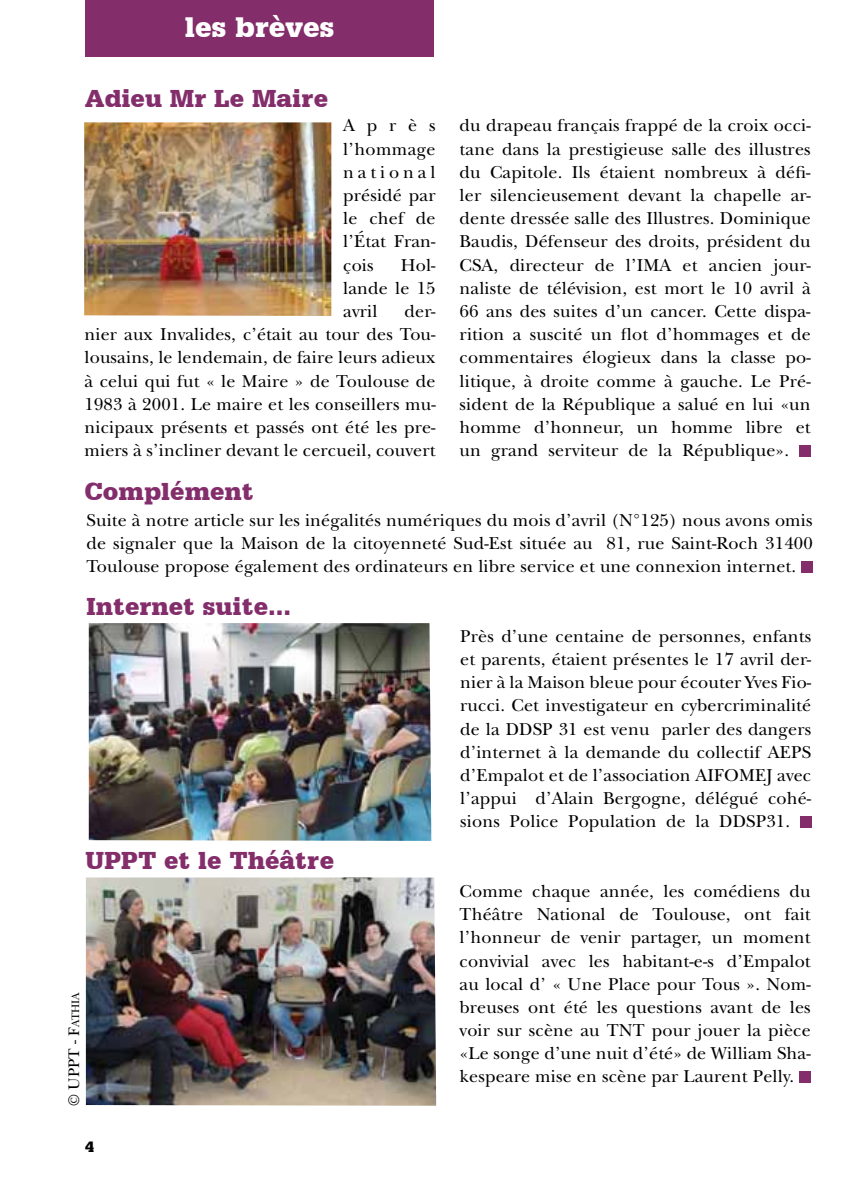
<style>
.page{position:relative;width:851px;height:1191px;background:#fff}
.page>*{position:absolute;margin:0;border:0;box-sizing:border-box;transform-origin:0 0}
.t1{font:900 30px "Serifa BT";color:#fff}
.t2{font:900 26px "Serifa BT";color:#832d6b}
.t3{font:18px/23.2px "New Baskerville LT";letter-spacing:.01em;color:#000;text-align:justify}
.t4{font:16px "New Baskerville LT";color:#000}
.t5{font:900 16px "Serifa LT";color:#000}
.s1{font-size:11.2px}
</style>
<div class="page">
<div style="left:85px;top:0;width:349px;height:57px;background:#832d6b"></div>
<div style="left:799px;top:445px;width:11px;height:11px;background:#832d6b"></div>
<img style="left:84px;top:122px;width:247px;height:194px">
<div style="left:799px;top:816px;width:12px;height:11px;background:#832d6b"></div>
<img style="left:89px;top:623px;width:342px;height:218px">
<div style="left:799px;top:1071px;width:11px;height:11px;background:#832d6b"></div>
<div style="left:801px;top:561px;width:11px;height:11px;background:#832d6b"></div>
<img style="left:86px;top:877px;width:350px;height:228px">
<h1 class="t1" style="left:185px;top:8px;width:151px">les brèves</h1>
<h2 class="t2" style="left:85px;top:82px;width:245px">Adieu Mr Le Maire</h2>
<p class="t3" style="left:343px;top:114px;width:94px">Après l’hommage national présidé par le chef de l’État Fran&shy;çois</p>
<p class="t3" style="left:343px;top:253px;width:94px;text-indent:58px">Hol&shy;lande le 15 avril</p>
<p class="t3" style="left:84px;top:300px;width:352px;text-indent:320px">der&shy;nier aux Invalides, c’était au tour des Tou&shy;lousains, le lendemain, de faire leurs adieux à celui qui fut « le Maire » de Toulouse de 1983 à 2001. Le maire et les conseillers mu&shy;nicipaux présents et passés ont été les pre&shy;miers à s’incliner devant le cercueil, couvert</p>
<h2 class="t2" style="left:84px;top:475px;width:171px">Complément</h2>
<p class="t3" style="left:459px;top:114px;width:352px">du drapeau français frappé de la croix occi&shy;tane dans la prestigieuse salle des illustres du Capitole. Ils étaient nombreux à défi&shy;ler silencieusement devant la chapelle ar&shy;dente dressée salle des Illustres. Dominique Baudis, Défenseur des droits, président du CSA, directeur de l’IMA et ancien jour&shy;naliste de télévision, est mort le 10 avril à 66 ans des suites d’un cancer. Cette dispa&shy;rition a suscité un flot d’hommages et de commentaires élogieux dans la classe po&shy;litique, à droite comme à gauche. Le Pré&shy;sident de la République a salué en lui «un homme d’honneur, un homme libre et un grand serviteur de la République».</p>
<p class="t3" style="left:86px;top:508px;width:727px">Suite à notre article sur les inégalités numériques du mois d’avril (N°125) nous avons omis de signaler que la Maison de la citoyenneté Sud-Est située au 81, rue Saint-Roch 31400<br>Toulouse propose également des ordinateurs en libre service et une connexion internet.</p>
<h2 class="t2" style="left:86px;top:589px;width:206px">Internet suite...</h2>
<h2 class="t2" style="left:85px;top:844px;width:251px">UPPT et le Théâtre</h2>
<p class="t4" style="left:65px;top:1105px;width:115px;rotate:-90deg">© UPPT - F<span class="s1">athia</span></p>
<p class="t5" style="left:85px;top:1137px;width:10px">4</p>
<p class="t3" style="left:460px;top:624px;width:352px">Près d’une centaine de personnes, enfants et parents, étaient présentes le 17 avril der&shy;nier à la Maison bleue pour écouter Yves Fio&shy;rucci. Cet investigateur en cybercriminalité de la DDSP 31 est venu parler des dangers d’internet à la demande du collectif AEPS d’Empalot et de l’association AIFOMEJ avec l’appui d’Alain Bergogne, délégué cohé&shy;sions Police Population de la DDSP31.</p>
<p class="t3" style="left:459px;top:879px;width:352px">Comme chaque année, les comédiens du Théâtre National de Toulouse, ont fait l’honneur de venir partager, un moment convivial avec les habitant-e-s d’Empalot au local d’ « Une Place pour Tous ». Nom&shy;breuses ont été les questions avant de les voir sur scène au TNT pour jouer la pièce «Le songe d’une nuit d’été» de William Sha&shy;kespeare mise en scène par Laurent Pelly.</p>
</div>
